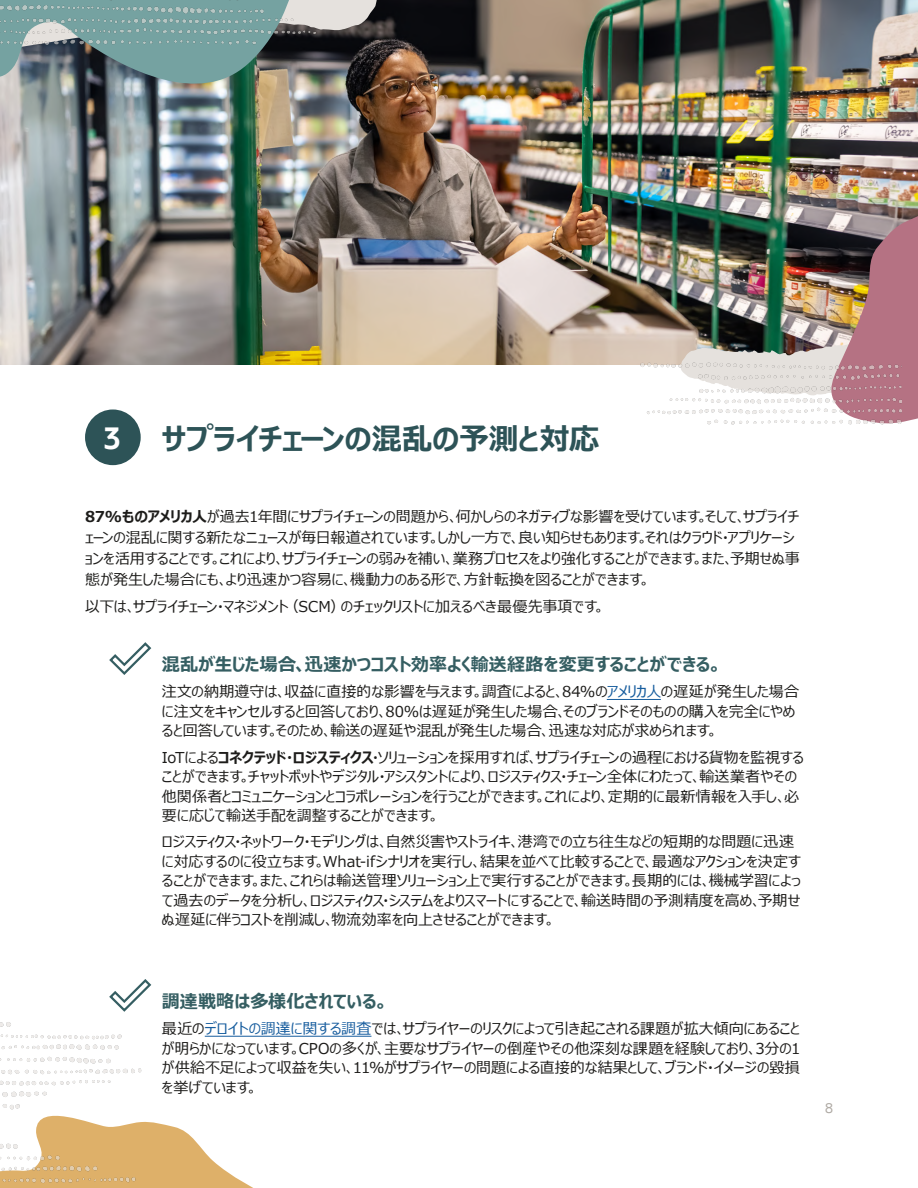
<style>
.page{position:relative;width:918px;height:1188px;background:#fff}
.page>*{position:absolute;margin:0;border:0;box-sizing:border-box;transform-origin:0 0}
.t1{font:700 30px "Meiryo UI";letter-spacing:-.01em;color:#2d5357}
.t2{font:700 30px "Oracle Sans";color:#fff}
.Subhead_1{font:700 18px "Meiryo UI";letter-spacing:-.005em;color:#355e62}
.Subhead_1-2{font:15px/19.5px "Meiryo UI";color:#1d1c1a}
.t3{font:13.5px "Oracle Sans";color:#aea9a3}
.s1{font-weight:700}
.s2{color:#175d9e}
</style>
<div class="page">
<img style="left:0;top:0;width:918px;height:364px">
<div style="left:85px;top:410px;width:56px;height:55px;background:#2d5357;border-radius:50%"></div>
<hr style="left:607px;top:699px;width:54px;height:1px;background:#175d9e">
<hr style="left:205px;top:1036px;width:166px;height:1px;background:#175d9e">
<svg style="left:109px;top:642px;width:43px;height:33px"></svg>
<img style="left:0;top:0;width:378px;height:107px">
<img style="left:0;top:0;width:340px;height:82px">
<img style="left:680px;top:151px;width:238px;height:271px">
<img style="left:623px;top:360px;width:279px;height:65px">
<svg style="left:158px;top:1123px;width:95px;height:65px"></svg>
<img style="left:0;top:979px;width:158px;height:209px">
<p class="t2" style="left:104px;top:419px;width:18px">3</p>
<p class="t1" style="left:162px;top:418px;width:439px">サプライチェーンの混乱の予測と対応</p>
<p class="Subhead_1-2" style="left:85px;top:507px;width:716px;line-height:21px"><span class="s1">87%ものアメリカ人</span>が過去1年間にサプライチェーンの問題から、何かしらのネガティブな影響を受けています。そして、サプライチェーンの混乱に関する新たなニュースが毎日報道されています。しかし一方で、良い知らせもあります。それはクラウド・アプリケーションを活用することです。これにより、サプライチェーンの弱みを補い、業務プロセスをより強化することができます。また、予期せぬ事態が発生した場合にも、より迅速かつ容易に、機動力のある形で、方針転換を図ることができます。</p>
<p class="Subhead_1-2" style="left:85px;top:598px;width:522px">以下は、サプライチェーン・マネジメント（SCM）のチェックリストに加えるべき最優先事項です。</p>
<p class="Subhead_1" style="left:162px;top:652px;width:561px">混乱が生じた場合、迅速かつコスト効率よく輸送経路を変更することができる。</p>
<p class="Subhead_1-2" style="left:162px;top:683px;width:639px">注文の納期遵守は、収益に直接的な影響を与えます。調査によると、84％の<span class="s2">アメリカ人</span>の遅延が発生した場合に注文をキャンセルすると回答しており、80%は遅延が発生した場合、そのブランドそのものの購入を完全にやめると回答しています。そのため、輸送の遅延や混乱が発生した場合、迅速な対応が求められます。</p>
<p class="Subhead_1-2" style="left:162px;top:748px;width:644px">IoTによる<span class="s1">コネクテッド・ロジスティクス</span>・ソリューションを採用すれば、サプライチェーンの過程における貨物を監視することができます。チャットボットやデジタル・アシスタントにより、ロジスティクス・チェーン全体にわたって、輸送業者やその他関係者とコミュニケーションとコラボレーションを行うことができます。これにより、定期的に最新情報を入手し、必要に応じて輸送手配を調整することができます。</p>
<p class="Subhead_1-2" style="left:162px;top:833px;width:640px">ロジスティクス・ネットワーク・モデリングは、自然災害やストライキ、港湾での立ち往生などの短期的な問題に迅速に対応するのに役立ちます。What-ifシナリオを実行し、結果を並べて比較することで、最適なアクションを決定することができます。また、これらは輸送管理ソリューション上で実行することができます。長期的には、機械学習によって過去のデータを分析し、ロジスティクス・システムをよりスマートにすることで、輸送時間の予測精度を高め、予期せぬ遅延に伴うコストを削減し、物流効率を向上させることができます。</p>
<p class="Subhead_1" style="left:162px;top:989px;width:228px">調達戦略は多様化されている。</p>
<p class="Subhead_1-2" style="left:162px;top:1020px;width:640px;text-align:justify">最近の<span class="s2">デロイトの調達に関する調査</span>では、サプライヤーのリスクによって引き起こされる課題が拡大傾向にあることが明らかになっています。CPOの多くが、主要なサプライヤーの倒産やその他深刻な課題を経験しており、3分の1が供給不足によって収益を失い、11%がサプライヤーの問題による直接的な結果として、ブランド・イメージの毀損を挙げています。</p>
<p class="t3" style="left:825px;top:1100px;width:9px">8</p>
</div>
